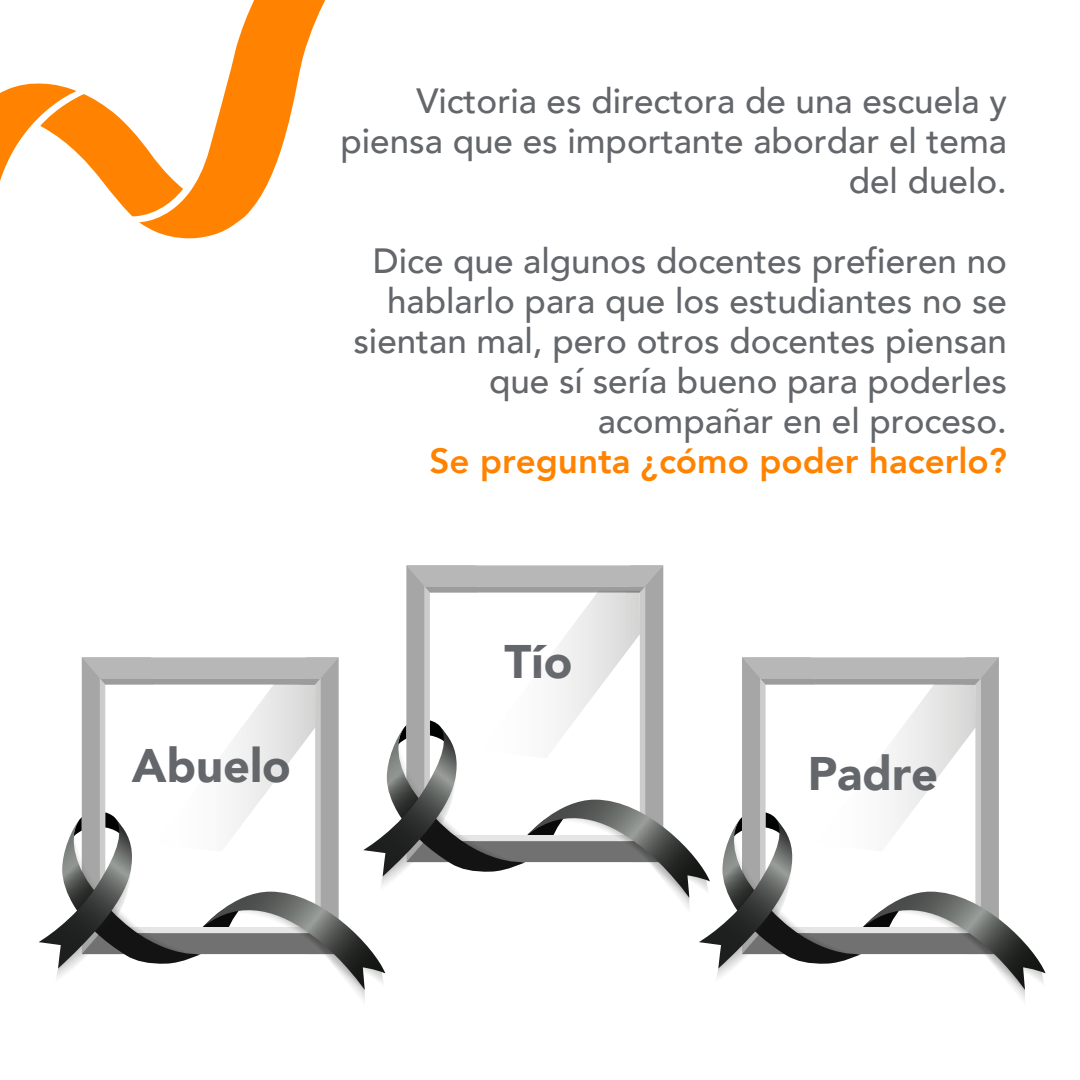
<style>
.page{position:relative;width:1080px;height:1080px;background:#fff}
.page>*{position:absolute;margin:0;border:0;box-sizing:border-box;transform-origin:0 0}
.t1{font:900 47px "Avenir";color:#63666a}
.t2{font:500 35px/40px "Avenir";color:#63666a;text-align:right}
.t3{font:800 35px "Avenir";color:#ff8300}
</style>
<div class="page">
<svg style="left:183px;top:0;width:143px;height:239px"></svg>
<svg style="left:0;top:83px;width:183px;height:155px"></svg>
<svg style="left:39px;top:565px;width:1007px;height:436px"></svg>
<p class="t2" style="left:341px;top:79px;width:668px">Victoria es directora de una escuela y piensa que es importante abordar el tema del duelo.</p>
<p class="t2" style="left:353px;top:239px;width:655px">Dice que algunos docentes prefieren no hablarlo para que los estudiantes no se sientan mal, pero otros docentes piensan que sí sería bueno para poderles acompañar en el proceso.</p>
<p class="t3" style="left:430px;top:434px;width:579px">Se pregunta ¿cómo poder hacerlo?</p>
<h1 class="t1" style="left:132px;top:725px;width:161px">Abuelo</h1>
<h1 class="t1" style="left:505px;top:621px;width:69px">Tío</h1>
<h1 class="t1" style="left:808px;top:733px;width:132px">Padre</h1>
</div>
